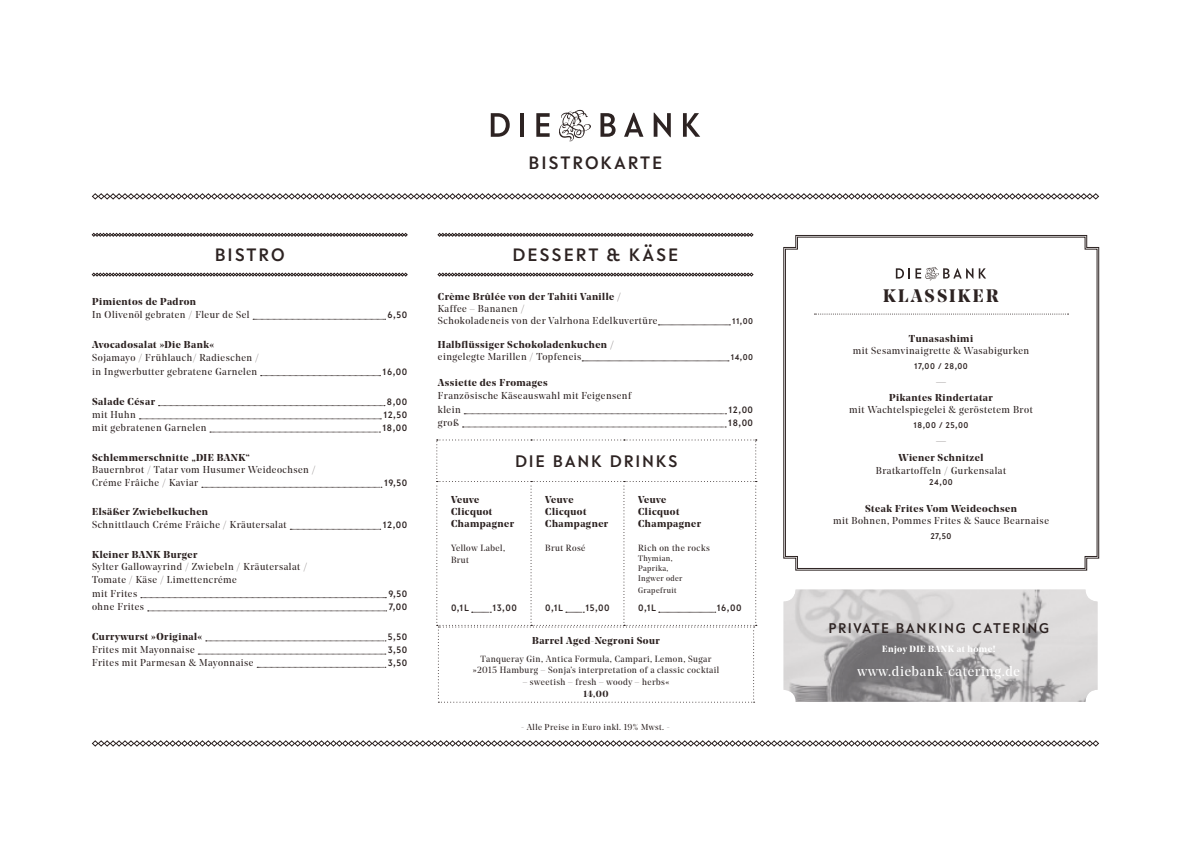
<style>
.page{position:relative;width:1191px;height:842px;background:#fff}
.page>*{position:absolute;margin:0;border:0;box-sizing:border-box;transform-origin:0 0}
.t1{font:500 19.3px "Lelo";letter-spacing:.1em;color:#2d2322}
.Headline{font:500 18px "Lelo";letter-spacing:.1em;color:#2d2322}
.t2{font:700 18px "Noe Display";letter-spacing:.12em;color:#2d2322}
.Headline-2{font:500 15.1px "Lelo";letter-spacing:.1em;color:#2d2322}
.Essen{font:14px "Noe Display";letter-spacing:.05em;color:#fff}
.Essen-2{font:10px/13.2px "Noe Display";letter-spacing:.05em;color:#2d2322}
.Essen-3{font:700 10px/12px "Noe Display";letter-spacing:.05em;color:#2d2322}
.Fließtext{font:700 10px/12px "Noe Display";letter-spacing:.05em;color:#2d2322}
.Essen-4{font:500 10px "Lelo";letter-spacing:.05em;color:#2d2322}
.Fließtext-2{font:500 10px "Lelo";letter-spacing:.05em;color:#2d2322}
.Essen-5{font:9px/12px "Noe Display";letter-spacing:.05em;color:#2d2322;text-align:center}
.Essen-6{font:500 9px "Lelo";letter-spacing:.05em;color:#2d2322}
.Fließtext-3{font:9px "Noe Display";letter-spacing:.05em;color:#2d2322}
.Essen-7{font:700 9px "Noe Display";letter-spacing:.05em;color:#fff}
.Fließtext-4{font:8.6px "Noe Display";letter-spacing:.05em;color:#2d2322}
.Fließtext-5{font:8px "Noe Display";letter-spacing:.05em;color:#2d2322}
.s1{font-weight:700}
.s2{font-weight:400}
</style>
<div class="page">
<svg style="left:92px;top:233px;width:315px;height:4px"></svg>
<svg style="left:92px;top:273px;width:315px;height:3px"></svg>
<svg style="left:253px;top:319px;width:132px;height:1px"></svg>
<svg style="left:261px;top:375px;width:119px;height:1px"></svg>
<svg style="left:158px;top:405px;width:227px;height:1px"></svg>
<svg style="left:139px;top:419px;width:242px;height:1px"></svg>
<svg style="left:210px;top:432px;width:170px;height:1px"></svg>
<svg style="left:202px;top:487px;width:180px;height:1px"></svg>
<svg style="left:290px;top:529px;width:91px;height:1px"></svg>
<svg style="left:141px;top:597px;width:245px;height:1px"></svg>
<svg style="left:148px;top:611px;width:239px;height:1px"></svg>
<svg style="left:206px;top:641px;width:180px;height:1px"></svg>
<svg style="left:198px;top:654px;width:188px;height:1px"></svg>
<svg style="left:257px;top:667px;width:129px;height:1px"></svg>
<svg style="left:437px;top:233px;width:316px;height:4px"></svg>
<svg style="left:437px;top:273px;width:316px;height:3px"></svg>
<svg style="left:658px;top:325px;width:72px;height:1px"></svg>
<svg style="left:582px;top:361px;width:147px;height:1px"></svg>
<svg style="left:464px;top:413px;width:262px;height:1px"></svg>
<svg style="left:462px;top:427px;width:264px;height:1px"></svg>
<svg style="left:92px;top:740px;width:1007px;height:7px"></svg>
<svg style="left:92px;top:193px;width:1007px;height:7px"></svg>
<svg style="left:559px;top:110px;width:32px;height:32px"></svg>
<svg style="left:491px;top:113px;width:19px;height:24px"></svg>
<hr style="left:520px;top:113px;width:4px;height:24px;background:#2d2322">
<svg style="left:536px;top:113px;width:13px;height:24px"></svg>
<svg style="left:600px;top:113px;width:15px;height:24px"></svg>
<svg style="left:624px;top:113px;width:19px;height:24px"></svg>
<svg style="left:653px;top:113px;width:18px;height:24px"></svg>
<svg style="left:683px;top:113px;width:17px;height:24px"></svg>
<svg style="left:783px;top:235px;width:316px;height:335px;background:#8b8685"></svg>
<svg style="left:785px;top:237px;width:312px;height:332px"></svg>
<img style="left:783px;top:589px;width:314px;height:113px">
<svg style="left:436px;top:439px;width:321px;height:264px"></svg>
<p class="t1" style="left:215px;top:241px;width:72px">BISTRO</p>
<p class="Essen-2" style="left:92px;top:295px;width:159px"><span class="s1">Pimientos de Padron<br></span>In Olivenöl gebraten / Fleur de Sel</p>
<p class="Essen-2" style="left:92px;top:338px;width:168px"><span class="s1">Avocadosalat »Die Bank«<br></span>Sojamayo / Frühlauch/ Radieschen / in Ingwerbutter gebratene Garnelen</p>
<p class="Essen-4" style="left:388px;top:308px;width:21px">6,50</p>
<p class="Essen-4" style="left:382px;top:364px;width:26px">16,00</p>
<p class="Essen-3" style="left:92px;top:395px;width:64px">Salade César</p>
<p class="Essen-4" style="left:387px;top:394px;width:22px">8,00</p>
<p class="Essen-2" style="left:92px;top:408px;width:45px">mit Huhn</p>
<p class="Essen-4" style="left:383px;top:408px;width:26px">12,50</p>
<p class="Essen-2" style="left:92px;top:421px;width:116px">mit gebratenen Garnelen</p>
<p class="Essen-4" style="left:382px;top:421px;width:26px">18,00</p>
<p class="Essen-2" style="left:92px;top:451px;width:225px;line-height:12px"><span class="s1">Schlemmerschnitte „DIE BANK“<br></span>Bauernbrot / Tatar vom Husumer Weideochsen /</p>
<p class="Essen-2" style="left:92px;top:476px;width:108px">Créme Frâiche / Kaviar</p>
<p class="Essen-4" style="left:384px;top:476px;width:25px">19,50</p>
<p class="Essen-2" style="left:92px;top:505px;width:196px"><span class="s1">Elsäßer Zwiebelkuchen<br></span>Schnittlauch Créme Frâiche / Kräutersalat</p>
<p class="Essen-4" style="left:383px;top:518px;width:26px">12,00</p>
<p class="Essen-2" style="left:92px;top:549px;width:216px;line-height:12px"><span class="s1">Kleiner BANK Burger<br></span>Sylter Gallowayrind / Zwiebeln / Kräutersalat /</p>
<p class="Essen-2" style="left:92px;top:573px;width:146px">Tomate / Käse / Limettencréme mit Frites</p>
<p class="Essen-4" style="left:388px;top:586px;width:20px">9,50</p>
<p class="Essen-2" style="left:92px;top:600px;width:54px">ohne Frites</p>
<p class="Essen-4" style="left:389px;top:600px;width:20px">7,00</p>
<p class="Essen-3" style="left:92px;top:630px;width:112px">Currywurst »Original«</p>
<p class="Essen-4" style="left:388px;top:630px;width:21px">5,50</p>
<p class="Essen-2" style="left:92px;top:643px;width:104px">Frites mit Mayonnaise</p>
<p class="Essen-4" style="left:388px;top:643px;width:21px">3,50</p>
<p class="Essen-2" style="left:92px;top:656px;width:163px">Frites mit Parmesan &amp; Mayonnaise</p>
<p class="Essen-4" style="left:388px;top:656px;width:21px">3,50</p>
<p class="t1" style="left:528px;top:150px;width:135px">BISTROKARTE</p>
<p class="t1" style="left:512px;top:241px;width:167px">DESSERT &amp; KÄSE</p>
<p class="Essen-2" style="left:438px;top:290px;width:221px;line-height:12px"><span class="s1">Crème Brûlée von der Tahiti Vanille /<br></span>Kaffee – Bananen /<br>Schokoladeneis von der Valrhona Edelkuvertüre</p>
<p class="Essen-3" style="left:438px;top:338px;width:177px">Halbflüssiger Schokoladenkuchen / <span class="s2">eingelegte Marillen / Topfeneis</span></p>
<p class="Essen-2" style="left:438px;top:376px;width:195px"><span class="s1">Assiette des Fromages<br></span>Französische Käseauswahl mit Feigensenf klein</p>
<p class="Essen-6" style="left:732px;top:315px;width:22px">11,00</p>
<p class="Essen-6" style="left:731px;top:351px;width:24px">14,00</p>
<p class="Essen-4" style="left:728px;top:403px;width:26px">12,00</p>
<p class="Essen-2" style="left:438px;top:416px;width:23px">groß</p>
<p class="Essen-4" style="left:728px;top:416px;width:26px">18,00</p>
<p class="Headline" style="left:515px;top:449px;width:164px">DIE BANK DRINKS</p>
<p class="Fließtext" style="left:451px;top:493px;width:43px">Veuve<br>Clicquot</p>
<p class="Fließtext" style="left:451px;top:517px;width:64px">Champagner</p>
<p class="Essen-5" style="left:451px;top:542px;width:56px;text-align:left">Yellow Label,<br>Brut</p>
<p class="Fließtext-2" style="left:451px;top:601px;width:20px">0,1L</p>
<p class="Fließtext-2" style="left:492px;top:601px;width:26px">13,00</p>
<p class="Fließtext" style="left:545px;top:493px;width:43px">Veuve<br>Clicquot</p>
<p class="Fließtext" style="left:545px;top:517px;width:64px">Champagner</p>
<p class="Fließtext-3" style="left:545px;top:542px;width:42px">Brut Rosé</p>
<p class="Fließtext-2" style="left:545px;top:601px;width:20px">0,1L</p>
<p class="Fließtext-2" style="left:585px;top:601px;width:26px">15,00</p>
<p class="Fließtext" style="left:638px;top:493px;width:43px">Veuve<br>Clicquot</p>
<p class="Fließtext" style="left:638px;top:517px;width:64px">Champagner</p>
<p class="Fließtext-3" style="left:638px;top:542px;width:73px">Rich on the rocks</p>
<p class="Fließtext-5" style="left:638px;top:553px;width:36px">Thymian,</p>
<p class="Fließtext-5" style="left:638px;top:563px;width:32px">Paprika,</p>
<p class="Fließtext-5" style="left:638px;top:573px;width:46px">Ingwer oder</p>
<p class="Fließtext-5" style="left:638px;top:585px;width:40px">Grapefruit</p>
<p class="Fließtext-2" style="left:638px;top:601px;width:20px">0,1L</p>
<p class="Fließtext-2" style="left:717px;top:601px;width:26px">16,00</p>
<p class="Essen-3" style="left:532px;top:634px;width:129px">Barrel Aged-Negroni Sour</p>
<p class="Essen-5" style="left:480px;top:653px;width:232px">Tanqueray Gin, Antica Formula, Campari, Lemon, Sugar</p>
<p class="Essen-5" style="left:473px;top:664px;width:248px">»2015 Hamburg – Sonja’s interpretation of a classic cocktail</p>
<p class="Essen-5" style="left:522px;top:676px;width:148px">– sweetish – fresh – woody – herbs«<br><span class="s1">14,00</span></p>
<p class="Fließtext-4" style="left:521px;top:722px;width:150px">- Alle Preise in Euro inkl. 19% Mwst. -</p>
<p class="t2" style="left:883px;top:284px;width:117px">KLASSIKER</p>
<p class="Essen-2" style="left:853px;top:333px;width:178px;line-height:12px;text-align:center"><span class="s1">Tunasashimi<br></span>mit Sesamvinaigrette &amp; Wasabigurken</p>
<p class="Essen-6" style="left:914px;top:360px;width:55px">17,00 / 28,00</p>
<p class="Essen-3" style="left:936px;top:375px;width:11px">—</p>
<p class="Essen-2" style="left:849px;top:391px;width:185px;line-height:12px;text-align:center"><span class="s1">Pikantes Rindertatar<br></span>mit Wachtelspiegelei &amp; geröstetem Brot</p>
<p class="Essen-6" style="left:913px;top:419px;width:56px">18,00 / 25,00</p>
<p class="Essen-3" style="left:936px;top:434px;width:11px">—</p>
<p class="Essen-2" style="left:875px;top:451px;width:132px;text-align:center"><span class="s1">Wiener Schnitzel<br></span>Bratkartoffeln / Gurkensalat</p>
<p class="Essen-6" style="left:929px;top:476px;width:25px">24,00</p>
<p class="Essen-2" style="left:833px;top:502px;width:217px;line-height:12px;text-align:center"><span class="s1">Steak Frites Vom Weideochsen<br></span>mit Bohnen, Pommes Frites &amp; Sauce Bearnaise</p>
<p class="Essen-6" style="left:930px;top:530px;width:23px">27,50</p>
<p class="Headline-2" style="left:828px;top:618px;width:222px">PRIVATE BANKING CATERING</p>
<p class="Essen-7" style="left:882px;top:643px;width:115px">Enjoy DIE BANK at home!</p>
<p class="Essen" style="left:857px;top:663px;width:164px">www.diebank-catering.de</p>
</div>
